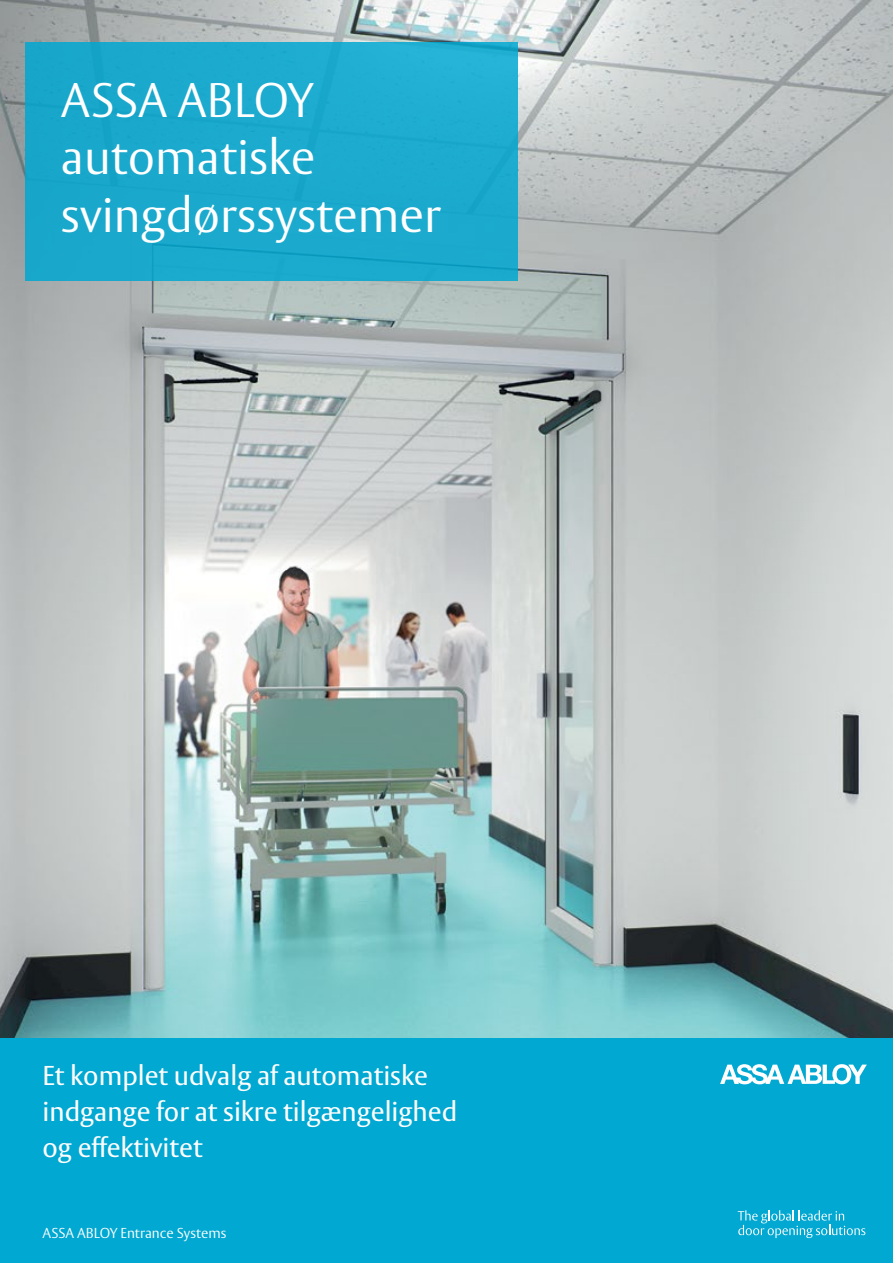
<style>
.page{position:relative;width:893px;height:1263px;background:#fff}
.page>*{position:absolute;margin:0;border:0;box-sizing:border-box;transform-origin:0 0}
.t1{font:300 48px/57.4px "ASSA Vesta";color:#fff}
.t2{font:27px/36px "ASSA Vesta";color:#fff}
.t3{font:300 14.25px "ASSA Vesta";color:#fff}
</style>
<div class="page">
<img style="left:0;top:0;width:893px;height:1038px">
<div style="left:0;top:1038px;width:893px;height:225px;background:#00a8d2"></div>
<svg style="left:720px;top:1064px;width:147px;height:20px"></svg>
<div style="left:26px;top:43px;width:492px;height:238px;background:#1baace"></div>
<svg style="left:738px;top:1210px;width:127px;height:28px"></svg>
<h1 class="t1" style="left:61px;top:73px;width:382px">ASSA ABLOY automatiske svingdørssystemer</h1>
<p class="t2" style="left:43px;top:1059px;width:416px">Et komplet udvalg af automatiske indgange for at sikre tilgængelighed og effektivitet</p>
<p class="t3" style="left:43px;top:1224px;width:185px">ASSA ABLOY Entrance Systems</p>
</div>
